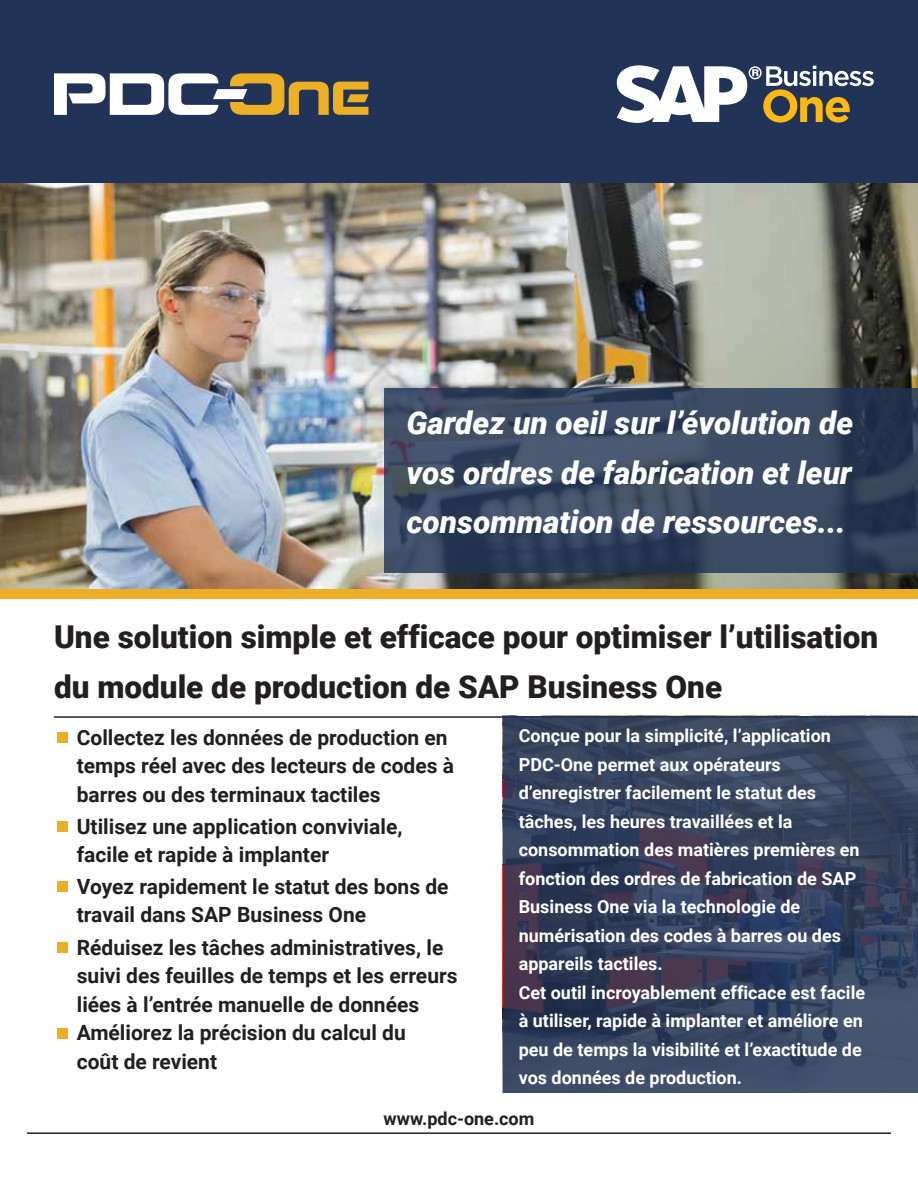
<style>
.page{position:relative;width:918px;height:1188px;background:#fff}
.page>*{position:absolute;margin:0;border:0;box-sizing:border-box;transform-origin:0 0}
.t1{font:900 31.5px/49.5px "Roboto";color:#231f20}
.t2{font:italic 900 31.5px/49.5px "Roboto";color:#fff;text-align:justify}
.t3{font:700 21px/28.5px "Roboto";color:#231f20}
.t4{font:700 18px/28.5px "Roboto";color:#fff}
.t5{font:700 18px "Roboto";color:#231f20}
</style>
<div class="page">
<div style="left:0;top:0;width:918px;height:184px;background:#213356"></div>
<svg style="left:54px;top:73px;width:314px;height:42px"></svg>
<svg style="left:617px;top:65px;width:257px;height:58px"></svg>
<img style="left:0;top:184px;width:918px;height:405px">
<svg style="left:384px;top:388px;width:534px;height:185px;background:#38465f"></svg>
<hr style="left:54px;top:716px;width:864px;height:2px;background:#231f20">
<svg style="left:503px;top:716px;width:415px;height:377px;background:#38425e"></svg>
<div style="left:57px;top:732px;width:11px;height:11px;background:#ecae25"></div>
<div style="left:57px;top:821px;width:11px;height:11px;background:#ecae25"></div>
<div style="left:57px;top:881px;width:11px;height:11px;background:#ecae25"></div>
<div style="left:57px;top:942px;width:11px;height:11px;background:#ecae25"></div>
<div style="left:57px;top:1028px;width:11px;height:10px;background:#ecae25"></div>
<hr style="left:27px;top:1132px;width:864px;height:2px;background:#231f20">
<div style="left:0;top:589px;width:918px;height:10px;background:#ecae25"></div>
<h1 class="t2" style="left:406px;top:399px;width:448px">Gardez un oeil sur l’évolution de vos ordres de fabrication et leur consommation de ressources...</h1>
<h1 class="t1" style="left:54px;top:615px;width:826px">Une solution simple et efficace pour optimiser l’utilisation du module de production de SAP Business One</h1>
<p class="t3" style="left:77px;top:724px;width:379px">Collectez les données de production en temps réel avec des lecteurs de codes à barres ou des terminaux tactiles</p>
<p class="t3" style="left:77px;top:813px;width:327px">Utilisez une application conviviale, facile et rapide à implanter</p>
<p class="t3" style="left:77px;top:874px;width:373px">Voyez rapidement le statut des bons de travail dans SAP Business One</p>
<p class="t3" style="left:77px;top:934px;width:382px">Réduisez les tâches administratives, le suivi des feuilles de temps et les erreurs liées à l’entrée manuelle de données Améliorez la précision du calcul du<br>coût de revient</p>
<p class="t4" style="left:519px;top:723px;width:348px">Conçue pour la simplicité, l’application PDC-One permet aux opérateurs d’enregistrer facilement le statut des tâches, les heures travaillées et la consommation des matières premières en fonction des ordres de fabrication de SAP Business One via la technologie de numérisation des codes à barres ou des appareils tactiles.<br>Cet outil incroyablement efficace est facile à utiliser, rapide à implanter et améliore en peu de temps la visibilité et l’exactitude de vos données de production.</p>
<p class="t5" style="left:384px;top:1111px;width:152px">www.pdc-one.com</p>
</div>
